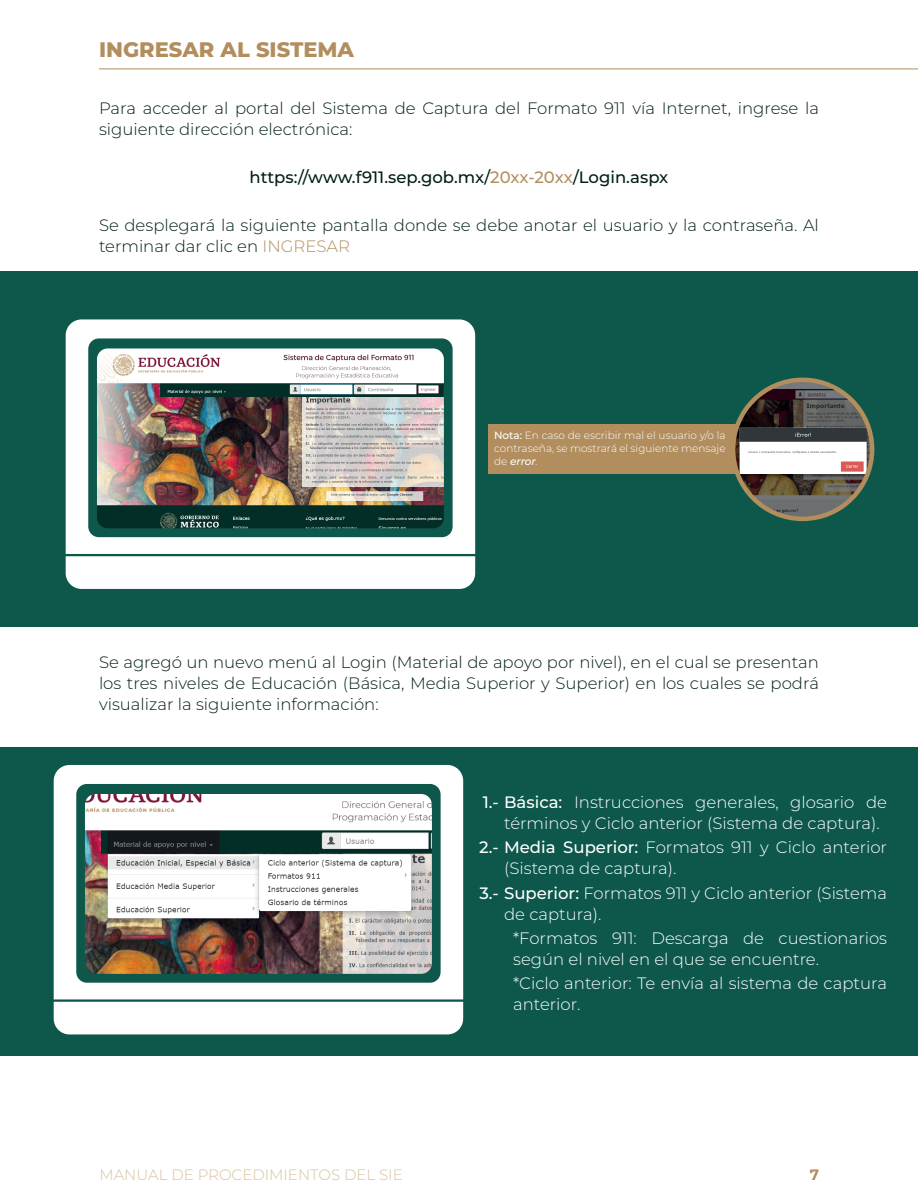
<style>
.page{position:relative;width:918px;height:1188px;background:#fff}
.page>*{position:absolute;margin:0;border:0;box-sizing:border-box;transform-origin:0 0}
.t1{font:800 21px "Montserrat";color:#b28e5e}
.t2{font:300 16.5px/21px "Montserrat";color:#001f15}
.t3{font:300 16.5px/21px "Montserrat";color:#fff}
.t4{font:500 16.5px "Montserrat";color:#001f15}
.t5{font:300 15px "Montserrat";color:#d7c29d}
.t6{font:700 15px "Montserrat";color:#b28e5e}
.t7{font:300 10.5px/13.4px "Montserrat";color:#fff;text-align:justify}
.s1{color:#b28e5e}
.s2{font-weight:500}
.s3{font-weight:500;font-style:italic}
.s4{font-style:italic}
</style>
<div class="page">
<hr style="left:99px;top:69px;width:819px;height:1px;background:#b28e5e">
<div style="left:0;top:271px;width:918px;height:356px;background:#0d584b"></div>
<div style="left:0;top:747px;width:918px;height:309px;background:#0d584b"></div>
<div style="left:488px;top:424px;width:258px;height:50px;background:#b28e5e"></div>
<img style="left:733px;top:380px;width:139px;height:139px;border-radius:70px">
<div style="left:731px;top:378px;width:143px;height:143px;border:4px solid #b28e5e;border-radius:50%"></div>
<svg style="left:66px;top:319px;width:409px;height:235px;fill:#fff"></svg>
<div style="left:66px;top:556px;width:409px;height:33px;background:#fff"></div>
<svg style="left:54px;top:765px;width:409px;height:234px;fill:#fff"></svg>
<div style="left:54px;top:1002px;width:409px;height:32px;background:#fff"></div>
<img style="left:97px;top:348px;width:347px;height:180px">
<img style="left:85px;top:794px;width:347px;height:180px">
<p class="t1" style="left:99px;top:34px;width:257px">INGRESAR AL SISTEMA</p>
<p class="t2" style="left:99px;top:97px;width:722px">Para acceder al portal del Sistema de Captura del Formato 911 vía Internet, ingrese la siguiente dirección electrónica:</p>
<p class="t4" style="left:250px;top:165px;width:420px">https://www.f911.sep.gob.mx/<span class="s1">20xx-20xx</span>/Login.aspx</p>
<p class="t2" style="left:99px;top:214px;width:721px">Se desplegará la siguiente pantalla donde se debe anotar el usuario y la contraseña. Al terminar dar clic en <span class="s1">INGRESAR</span></p>
<p class="t7" style="left:494px;top:428px;width:233px"><span class="s2">Nota:</span> En caso de escribir mal el usuario y/o la contraseña, se mostrará el siguiente mensaje de <span class="s3">error</span><span class="s4">.</span></p>
<p class="t2" style="left:99px;top:651px;width:722px;text-align:justify">Se agregó un nuevo menú al Login (Material de apoyo por nivel), en el cual se presentan los tres niveles de Educación (Básica, Media Superior y Superior) en los cuales se podrá visualizar la siguiente información:</p>
<p class="t3" style="left:504px;top:792px;width:385px;text-indent:-21px"><span class="s2">1.- Básica:</span> Instrucciones generales, glosario de términos y Ciclo anterior (Sistema de captura).</p>
<p class="t3" style="left:504px;top:837px;width:385px;text-indent:-25px"><span class="s2">2.- Media Superior:</span> Formatos 911 y Ciclo anterior (Sistema de captura).</p>
<p class="t3" style="left:504px;top:882px;width:385px;text-indent:-25px"><span class="s2">3.- Superior:</span> Formatos 911 y Ciclo anterior (Sistema de captura).</p>
<p class="t3" style="left:513px;top:927px;width:376px">*Formatos 911: Descarga de cuestionarios según el nivel en el que se encuentre.</p>
<p class="t3" style="left:513px;top:972px;width:376px">*Ciclo anterior: Te envía al sistema de captura anterior.</p>
<p class="t5" style="left:99px;top:1164px;width:305px">MANUAL DE PROCEDIMIENTOS DEL SIE</p>
<p class="t6" style="left:810px;top:1163px;width:11px">7</p>
</div>
